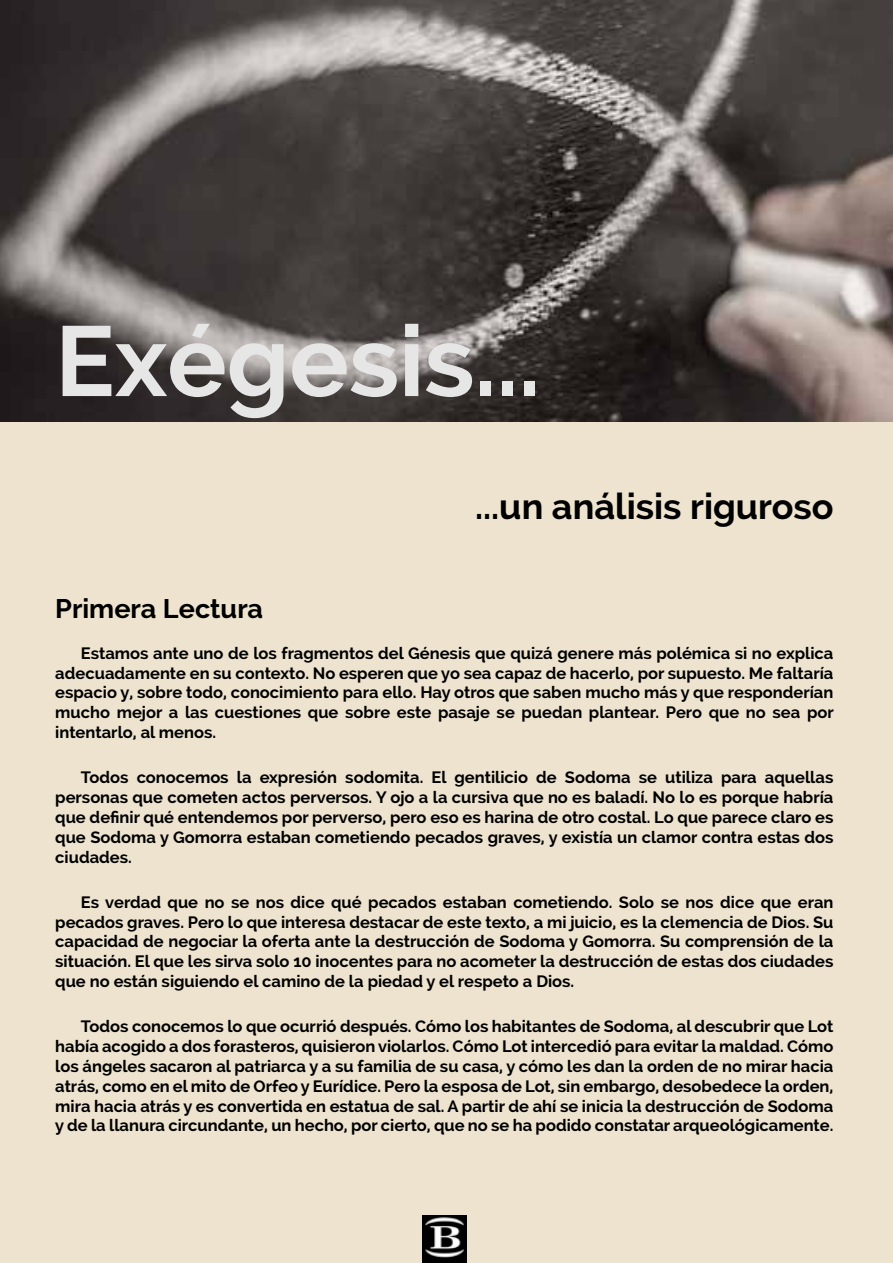
<style>
.page{position:relative;width:893px;height:1263px;background:#fff}
.page>*{position:absolute;margin:0;border:0;box-sizing:border-box;transform-origin:0 0}
.t1{font:700 99px "Raleway";color:#e6e6e6}
.t2{font:700 36px "Raleway";color:#000}
.t3{font:700 27px "Raleway";color:#000}
.t4{font:700 16.5px/19.8px "Raleway";color:#000;text-align:justify}
</style>
<div class="page">
<div style="left:0;top:393px;width:893px;height:870px;background:#ede3cf"></div>
<img style="left:0;top:0;width:893px;height:421px">
<img style="left:422px;top:1216px;width:44px;height:47px">
<h1 class="t1" style="left:55px;top:305px;width:487px">Exégesis...</h1>
<h2 class="t2" style="left:475px;top:486px;width:360px">...un análisis riguroso</h2>
<h3 class="t3" style="left:55px;top:593px;width:209px">Primera Lectura</h3>
<p class="t4" style="left:55px;top:643px;width:780px;text-indent:26px">Estamos ante uno de los fragmentos del Génesis que quizá genere más polémica si no explica adecuadamente en su contexto. No esperen que yo sea capaz de hacerlo, por supuesto. Me faltaría espacio y, sobre todo, conocimiento para ello. Hay otros que saben mucho más y que responderían mucho mejor a las cuestiones que sobre este pasaje se puedan plantear. Pero que no sea por intentarlo, al menos.</p>
<p class="t4" style="left:55px;top:768px;width:780px;text-indent:26px">Todos conocemos la expresión sodomita. El gentilicio de Sodoma se utiliza para aquellas personas que cometen actos perversos. Y ojo a la cursiva que no es baladí. No lo es porque habría que definir qué entendemos por perverso, pero eso es harina de otro costal. Lo que parece claro es que Sodoma y Gomorra estaban cometiendo pecados graves, y existía un clamor contra estas dos ciudades.</p>
<p class="t4" style="left:55px;top:892px;width:780px;text-indent:26px">Es verdad que no se nos dice qué pecados estaban cometiendo. Solo se nos dice que eran pecados graves. Pero lo que interesa destacar de este texto, a mi juicio, es la clemencia de Dios. Su capacidad de negociar la oferta ante la destrucción de Sodoma y Gomorra. Su comprensión de la situación. El que les sirva solo 10 inocentes para no acometer la destrucción de estas dos ciudades que no están siguiendo el camino de la piedad y el respeto a Dios.</p>
<p class="t4" style="left:55px;top:1017px;width:780px;text-indent:26px">Todos conocemos lo que ocurrió después. Cómo los habitantes de Sodoma, al descubrir que Lot había acogido a dos forasteros, quisieron violarlos. Cómo Lot intercedió para evitar la maldad. Cómo los ángeles sacaron al patriarca y a su familia de su casa, y cómo les dan la orden de no mirar hacia atrás, como en el mito de Orfeo y Eurídice. Pero la esposa de Lot, sin embargo, desobedece la orden, mira hacia atrás y es convertida en estatua de sal. A partir de ahí se inicia la destrucción de Sodoma y de la llanura circundante, un hecho, por cierto, que no se ha podido constatar arqueológicamente.</p>
</div>
